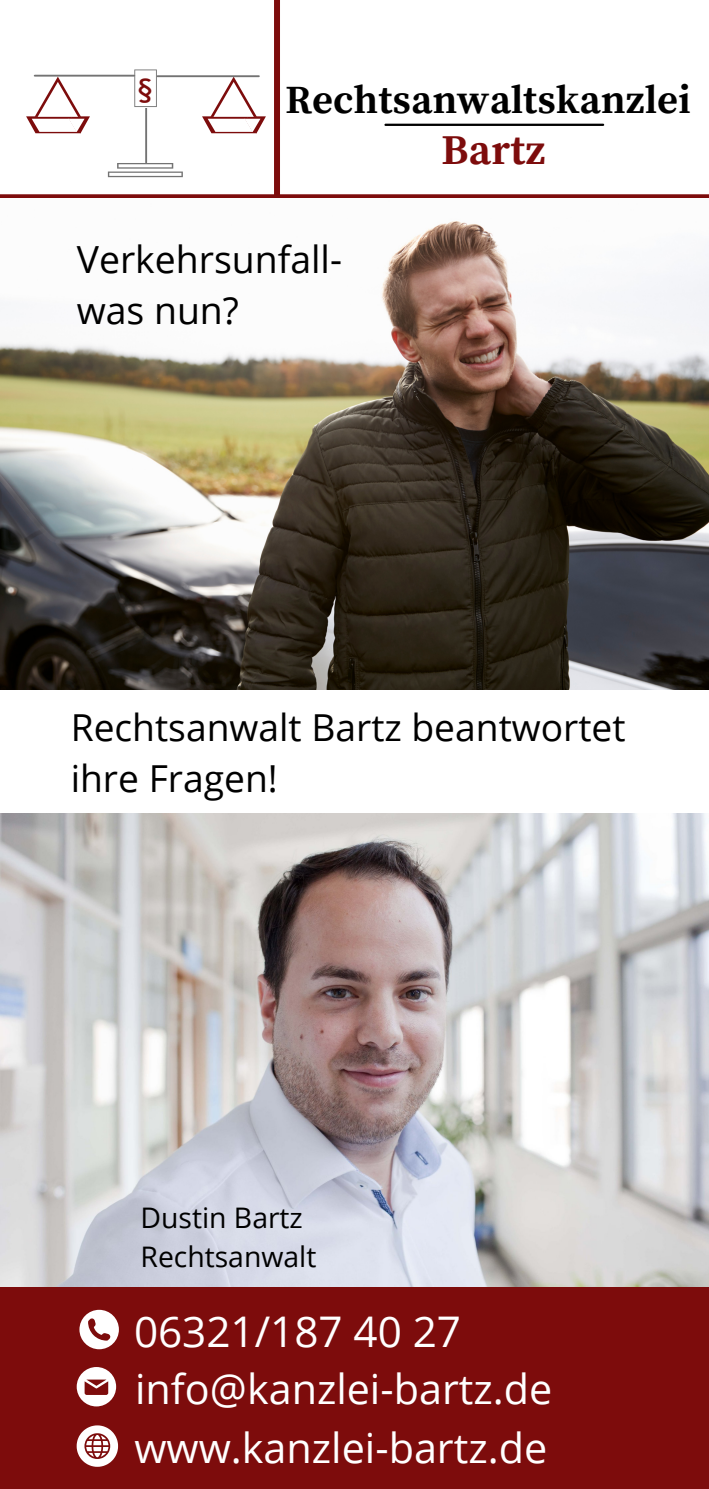
<style>
.page{position:relative;width:709px;height:1489px;background:#fff}
.page>*{position:absolute;margin:0;border:0;box-sizing:border-box;transform-origin:0 0}
.t1{font:42.25px "Open Sans";color:#fff}
.t2{font:700 42.25px "Source Serif Pro";color:#7d0c0c}
.t3{font:41.25px "Open Sans";color:#fff}
.t4{font:700 39.75px "Source Serif Pro";color:#000}
.t5{font:37.5px "Open Sans";color:#000}
.t6{font:37.25px/50.8px "Open Sans";color:#000}
.t7{font:500 28.5px "Clear Sans";color:#7d0c0c}
.t8{font:28.25px "Open Sans";color:#000}
</style>
<div class="page">
<hr style="left:35px;top:75px;width:99px;height:2px;background:#737373">
<hr style="left:145px;top:108px;width:2px;height:55px;background:#737373">
<div style="left:117px;top:163px;width:56px;height:6px;background:#a1a1a1"></div>
<hr style="left:119px;top:164px;width:53px;height:3px;background:#737373">
<div style="left:108px;top:172px;width:75px;height:5px;background:#b1b1b1"></div>
<hr style="left:109px;top:173px;width:72px;height:3px;background:#737373">
<svg style="left:26px;top:77px;width:64px;height:56px"></svg>
<svg style="left:202px;top:77px;width:64px;height:56px"></svg>
<svg style="left:134px;top:69px;width:23px;height:38px"></svg>
<hr style="left:157px;top:75px;width:102px;height:2px;background:#737373">
<hr style="left:385px;top:124px;width:218px;height:2px;background:#000">
<div style="left:0;top:194px;width:709px;height:5px;background:#7d0c0c"></div>
<div style="left:274px;top:0;width:6px;height:335px;background:#7d0c0c"></div>
<img style="left:0;top:199px;width:709px;height:490px">
<div style="left:0;top:1287px;width:709px;height:202px;background:#7d0c0c"></div>
<svg style="left:77px;top:1425px;width:41px;height:41px"></svg>
<svg style="left:77px;top:1367px;width:39px;height:39px"></svg>
<svg style="left:79px;top:1310px;width:40px;height:39px"></svg>
<img style="left:0;top:813px;width:709px;height:474px">
<p class="t7" style="left:138px;top:67px;width:17px">§</p>
<p class="t4" style="left:285px;top:77px;width:406px">Rechtsanwaltskanzlei</p>
<p class="t2" style="left:441px;top:125px;width:105px">Bartz</p>
<p class="t5" style="left:77px;top:233px;width:267px">Verkehrsunfall-</p>
<p class="t5" style="left:77px;top:284px;width:164px">was nun?</p>
<p class="t6" style="left:71px;top:701px;width:556px">Rechtsanwalt Bartz beantwortet ihre Fragen!</p>
<p class="t8" style="left:140px;top:1197px;width:164px">Dustin Bartz</p>
<p class="t8" style="left:140px;top:1237px;width:177px">Rechtsanwalt</p>
<p class="t1" style="left:134px;top:1302px;width:328px">06321/187 40 27</p>
<p class="t3" style="left:135px;top:1360px;width:418px">info@kanzlei-bartz.de</p>
<p class="t3" style="left:134px;top:1418px;width:414px">www.kanzlei-bartz.de</p>
</div>
